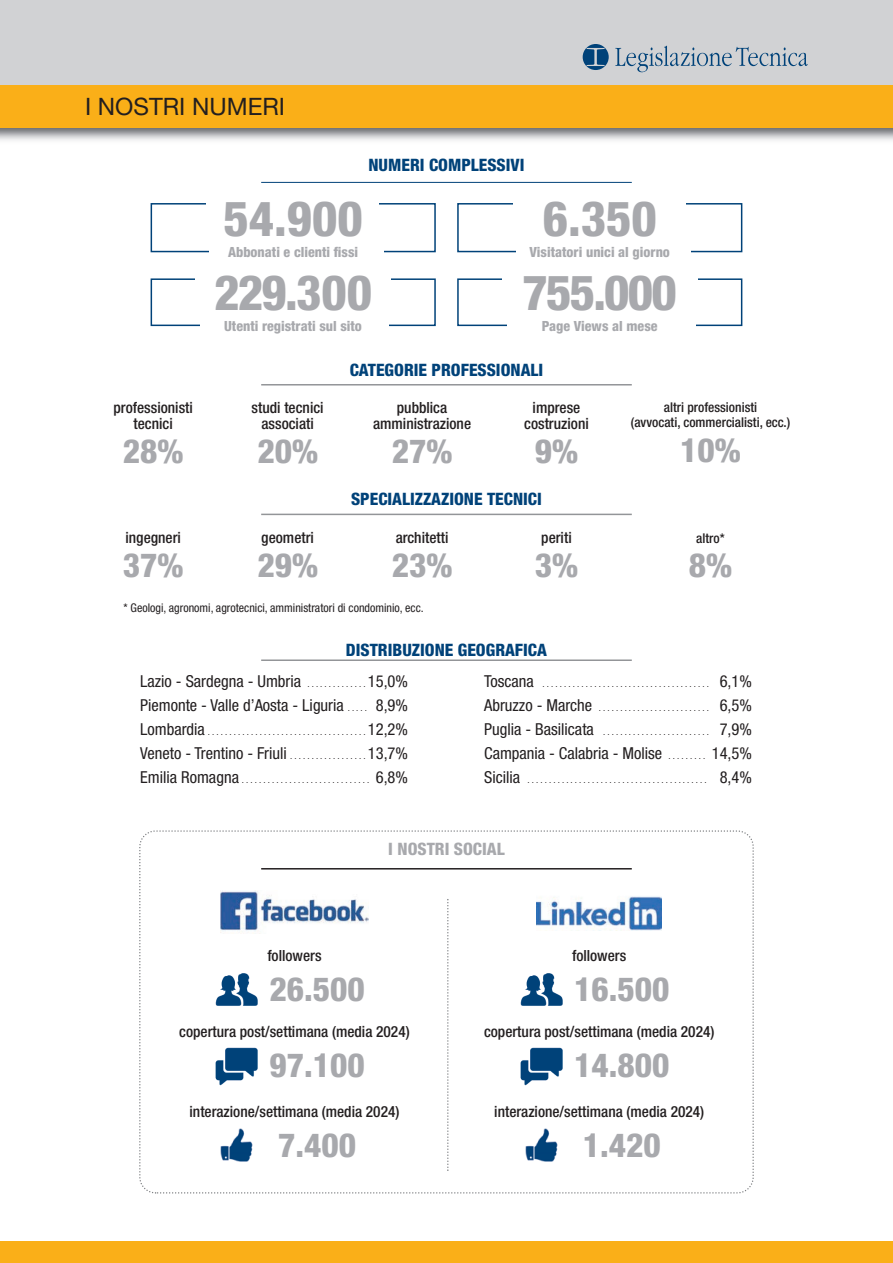
<style>
.page{position:relative;width:893px;height:1263px;background:#fff}
.page>*{position:absolute;margin:0;border:0;box-sizing:border-box;transform-origin:0 0}
.t1{font:800 condensed 48.75px "Helvetica Neue LT Com";color:#a8a9ad}
.t2{font:800 condensed 33.3px "Helvetica Neue LT Com";color:#a8a9ad}
.t3{font:24px "Helvetica Neue LT Com";color:#231f20}
.t4{font:800 condensed 17.1px "Helvetica Neue LT Com";color:#004279}
.t5{font:800 condensed 17.1px "Helvetica Neue LT Com";color:#a8a9ad}
.t6{font:condensed 16.5px "Helvetica Neue LT Com";color:#231f20}
.t7{font:500 condensed 15.45px/15.5px "Helvetica Neue LT Com";color:#231f20;text-align:center}
.t8{font:800 condensed 13.95px "Helvetica Neue LT Com";color:#a8a9ad}
.t9{font:500 condensed 13.5px/15.5px "Helvetica Neue LT Com";color:#231f20;text-align:center}
.t10{font:condensed 12px "Helvetica Neue LT Com";color:#231f20}
.t11{font:condensed 9px "Helvetica Neue LT Com";color:#231f20}
.s1{font-size:9px}
.s2{font-size:16.5px}
</style>
<div class="page">
<svg style="left:139px;top:830px;width:615px;height:364px"></svg>
<div style="left:0;top:72px;width:893px;height:56px;background:#faaf18"></div>
<div style="left:0;top:0;width:893px;height:85px;background:#d1d2d4"></div>
<div style="left:0;top:1242px;width:893px;height:21px;background:#faaf18"></div>
<svg style="left:615px;top:46px;width:193px;height:26px"></svg>
<svg style="left:583px;top:44px;width:26px;height:26px"></svg>
<div style="left:151px;top:278px;width:285px;height:48px;border:2px solid #004279"></div>
<div style="left:200px;top:316px;width:189px;height:20px;background:#fff"></div>
<div style="left:196px;top:272px;width:195px;height:15px;background:#fff"></div>
<div style="left:151px;top:203px;width:285px;height:49px;border:2px solid #004279"></div>
<div style="left:206px;top:197px;width:173px;height:14px;background:#fff"></div>
<div style="left:209px;top:244px;width:175px;height:15px;background:#fff"></div>
<div style="left:457px;top:278px;width:285px;height:48px;border:2px solid #004279"></div>
<div style="left:507px;top:316px;width:188px;height:20px;background:#fff"></div>
<div style="left:502px;top:272px;width:196px;height:15px;background:#fff"></div>
<div style="left:457px;top:203px;width:285px;height:49px;border:2px solid #004279"></div>
<div style="left:513px;top:197px;width:172px;height:14px;background:#fff"></div>
<div style="left:516px;top:244px;width:174px;height:15px;background:#fff"></div>
<hr style="left:261px;top:384px;width:371px;height:1px;background:#939598">
<hr style="left:261px;top:182px;width:371px;height:1px;background:#004279">
<hr style="left:261px;top:514px;width:371px;height:1px;background:#939598">
<hr style="left:261px;top:659px;width:371px;height:2px;background:#939598">
<div style="left:163px;top:891px;width:263px;height:42px;background:#fff"></div>
<img style="left:220px;top:891px;width:149px;height:42px">
<div style="left:468px;top:891px;width:263px;height:42px;background:#fff"></div>
<img style="left:536px;top:896px;width:125px;height:34px">
<hr style="left:261px;top:868px;width:371px;height:1px;background:#231f20">
<svg style="left:447px;top:899px;width:2px;height:272px"></svg>
<img style="left:215px;top:972px;width:45px;height:34px">
<img style="left:207px;top:1043px;width:53px;height:44px">
<img style="left:220px;top:1128px;width:34px;height:33px">
<img style="left:520px;top:972px;width:45px;height:34px">
<img style="left:512px;top:1043px;width:53px;height:44px">
<img style="left:525px;top:1128px;width:34px;height:33px">
<p class="t3" style="left:85px;top:93px;width:201px">I NOSTRI NUMERI</p>
<p class="t4" style="left:368px;top:155px;width:158px">NUMERI COMPLESSIVI</p>
<p class="t1" style="left:223px;top:190px;width:141px">54.900</p>
<p class="t8" style="left:228px;top:244px;width:132px">Abbonati e clienti fissi</p>
<p class="t1" style="left:214px;top:264px;width:159px">229.300</p>
<p class="t8" style="left:224px;top:318px;width:139px">Utenti registrati sul sito</p>
<p class="t1" style="left:543px;top:190px;width:116px">6.350</p>
<p class="t8" style="left:529px;top:244px;width:142px">Visitatori unici al giorno</p>
<p class="t1" style="left:522px;top:264px;width:156px">755.000</p>
<p class="t8" style="left:542px;top:318px;width:117px">Page Views al mese</p>
<p class="t7" style="left:113px;top:401px;width:81px">professionisti tecnici</p>
<p class="t2" style="left:123px;top:432px;width:62px">28%</p>
<p class="t7" style="left:125px;top:531px;width:57px">ingegneri</p>
<p class="t2" style="left:123px;top:546px;width:62px">37%</p>
<p class="t7" style="left:252px;top:401px;width:73px">studi tecnici</p>
<p class="t7" style="left:261px;top:417px;width:54px">associati</p>
<p class="t2" style="left:257px;top:432px;width:62px">20%</p>
<p class="t7" style="left:261px;top:531px;width:54px">geometri</p>
<p class="t2" style="left:257px;top:546px;width:62px">29%</p>
<p class="t4" style="left:350px;top:360px;width:195px">CATEGORIE PROFESSIONALI</p>
<p class="t7" style="left:397px;top:401px;width:52px">pubblica</p>
<p class="t7" style="left:373px;top:417px;width:100px">amministrazione</p>
<p class="t2" style="left:392px;top:432px;width:62px">27%</p>
<p class="t7" style="left:533px;top:401px;width:49px">imprese</p>
<p class="t7" style="left:524px;top:417px;width:66px">costruzioni</p>
<p class="t2" style="left:535px;top:432px;width:45px">9%</p>
<p class="t4" style="left:351px;top:489px;width:192px">SPECIALIZZAZIONE TECNICI</p>
<p class="t7" style="left:396px;top:531px;width:54px">architetti</p>
<p class="t2" style="left:392px;top:546px;width:62px">23%</p>
<p class="t7" style="left:541px;top:531px;width:32px">periti</p>
<p class="t2" style="left:535px;top:546px;width:45px">3%</p>
<p class="t10" style="left:123px;top:603px;width:302px">* Geologi, agronomi, agrotecnici, amministratori di condominio, ecc.</p>
<p class="t4" style="left:346px;top:640px;width:203px">DISTRIBUZIONE GEOGRAFICA</p>
<p class="t9" style="left:631px;top:400px;width:161px">altri professionisti<br>(avvocati, commercialisti, ecc.)</p>
<p class="t2" style="left:680px;top:431px;width:62px">10%</p>
<p class="t9" style="left:696px;top:531px;width:30px">altro*</p>
<p class="t2" style="left:689px;top:546px;width:45px">8%</p>
<p class="t6" style="left:140px;top:675px;width:269px">Lazio - Sardegna - Umbria <span class="s1">. . . . . . . . . . . . . .</span> 15,0%</p>
<p class="t6" style="left:140px;top:699px;width:269px">Piemonte - Valle d’Aosta - Liguria <span class="s1">. . . . .</span> 8,9%</p>
<p class="t11" style="left:140px;top:728px;width:269px"><span class="s2">Lombardia</span> . . . . . . . . . . . . . . . . . . . . . . . . . . . . . . . . . . . . . <span class="s2">12,2%</span></p>
<p class="t6" style="left:140px;top:747px;width:269px">Veneto - Trentino - Friuli <span class="s1">. . . . . . . . . . . . . . . . . .</span> 13,7%</p>
<p class="t11" style="left:140px;top:776px;width:269px"><span class="s2">Emilia Romagna</span> . . . . . . . . . . . . . . . . . . . . . . . . . . . . . . <span class="s2">6,8%</span></p>
<p class="t11" style="left:484px;top:680px;width:269px"><span class="s2">Toscana</span> . . . . . . . . . . . . . . . . . . . . . . . . . . . . . . . . . . . . . . . <span class="s2">6,1%</span></p>
<p class="t11" style="left:484px;top:704px;width:269px"><span class="s2">Abruzzo - Marche</span> . . . . . . . . . . . . . . . . . . . . . . . . . . <span class="s2">6,5%</span></p>
<p class="t11" style="left:484px;top:728px;width:269px"><span class="s2">Puglia - Basilicata</span> . . . . . . . . . . . . . . . . . . . . . . . . . <span class="s2">7,9%</span></p>
<p class="t6" style="left:484px;top:747px;width:269px">Campania - Calabria - Molise <span class="s1">. . . . . . . . .</span> 14,5%</p>
<p class="t11" style="left:484px;top:776px;width:269px"><span class="s2">Sicilia</span> . . . . . . . . . . . . . . . . . . . . . . . . . . . . . . . . . . . . . . . . . . <span class="s2">8,4%</span></p>
<p class="t5" style="left:388px;top:839px;width:118px">I NOSTRI SOCIAL</p>
<p class="t7" style="left:267px;top:949px;width:56px">followers</p>
<p class="t2" style="left:269px;top:970px;width:97px">26.500</p>
<p class="t7" style="left:572px;top:949px;width:56px">followers</p>
<p class="t2" style="left:574px;top:970px;width:97px">16.500</p>
<p class="t7" style="left:179px;top:1025px;width:232px">copertura post/settimana (media 2024)</p>
<p class="t7" style="left:484px;top:1025px;width:232px">copertura post/settimana (media 2024)</p>
<p class="t2" style="left:269px;top:1046px;width:97px">97.100</p>
<p class="t2" style="left:574px;top:1046px;width:97px">14.800</p>
<p class="t7" style="left:190px;top:1105px;width:211px">interazione/settimana (media 2024)</p>
<p class="t7" style="left:494px;top:1105px;width:211px">interazione/settimana (media 2024)</p>
<p class="t2" style="left:278px;top:1125px;width:79px">7.400</p>
<p class="t2" style="left:583px;top:1125px;width:79px">1.420</p>
</div>
